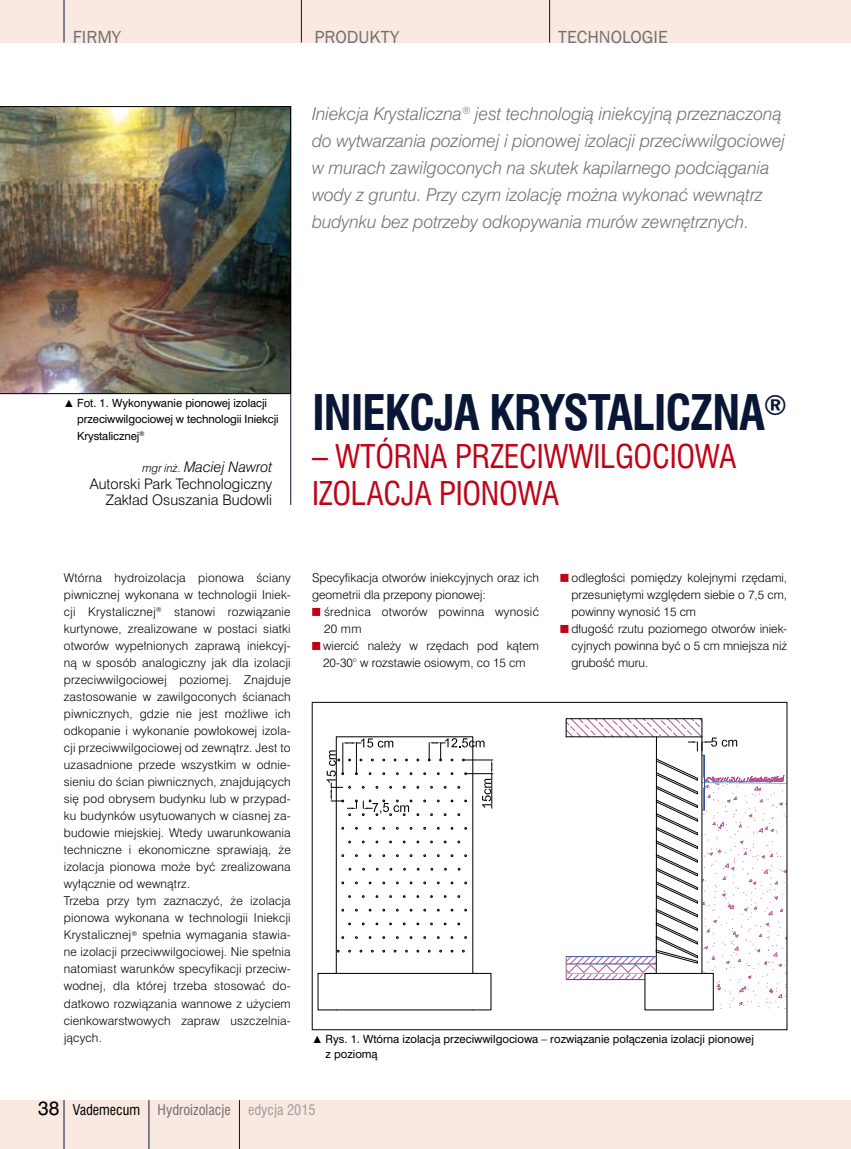
<style>
.page{position:relative;width:851px;height:1149px;background:#fff}
.page>*{position:absolute;margin:0;border:0;box-sizing:border-box;transform-origin:0 0}
.t1{font:700 45px "Swis 721 Cn PL";color:#091635}
.t2{font:30px/37.5px "Swis 721 Cn PL";letter-spacing:-.01em;color:#c00418}
.t3{font:700 26.1px "Swis 721 Cn PL";color:#091635}
.t4{font:18px "Franklin Gothic";color:#707173}
.t5{font:italic 16.5px/27px "Swis 721 Lt PL";letter-spacing:-.005em;color:#707173}
.t6{font:13.5px/16.5px "Swis 721 Lt PL";color:#000;text-align:right}
.t7{font:13.5px "Swis 721 Cn PL";color:#707173}
.t8{font:13.5px "Swis 721 Cn PL";color:#000}
.t9{font:13.5px "Swis 721 Cn PL";color:#9c9d9f}
.t10{font:11.25px/17px "Swis 721 Lt PL";letter-spacing:.015em;color:#000}
.t11{font:10.5px/16.5px "Swis 721 PL";color:#000}
.s1{font-family:"Arial"}
.s2{font-style:italic;font-size:10.5px}
.s3{font-style:italic}
.s4{color:#c00418}
.s5{font-family:"Swis 721 PL";font-size:18px}
</style>
<div class="page">
<div style="left:0;top:0;width:850px;height:43px;background:#fae9e0"></div>
<hr style="left:301px;top:0;width:1px;height:43px;background:#091635">
<hr style="left:549px;top:0;width:1px;height:43px;background:#091635">
<hr style="left:64px;top:0;width:1px;height:43px;background:#091635">
<div style="left:0;top:1099px;width:850px;height:49px;background:#fae9e0"></div>
<hr style="left:64px;top:1099px;width:1px;height:49px;background:#091635">
<hr style="left:149px;top:1099px;width:1px;height:49px;background:#091635">
<hr style="left:239px;top:1099px;width:1px;height:49px;background:#091635">
<hr style="left:290px;top:106px;width:1px;height:399px;background:#091635">
<img style="left:0;top:106px;width:291px;height:287px">
<div style="left:312px;top:607px;width:8px;height:8px;border:2px solid #c00418"></div>
<div style="left:312px;top:641px;width:8px;height:8px;border:2px solid #c00418"></div>
<div style="left:560px;top:573px;width:8px;height:8px;border:2px solid #c00418"></div>
<div style="left:560px;top:624px;width:8px;height:8px;border:2px solid #c00418"></div>
<hr style="left:336px;top:1009px;width:136px;height:1px;background:#000">
<div style="left:336px;top:736px;width:137px;height:237px;border:1px solid #000"></div>
<svg style="left:471px;top:973px;width:21px;height:37px"></svg>
<svg style="left:317px;top:973px;width:20px;height:37px"></svg>
<hr style="left:318px;top:972px;width:173px;height:1px;background:#000">
<svg style="left:368px;top:936px;width:4px;height:3px"></svg>
<svg style="left:368px;top:908px;width:4px;height:4px"></svg>
<svg style="left:326px;top:738px;width:93px;height:78px"></svg>
<svg style="left:423px;top:738px;width:70px;height:78px"></svg>
<svg style="left:565px;top:718px;width:220px;height:292px"></svg>
<h3 class="t4" style="left:73px;top:25px;width:50px">FIRMY</h3>
<h3 class="t4" style="left:314px;top:25px;width:86px">PRODUKTY</h3>
<h3 class="t4" style="left:558px;top:25px;width:111px">TECHNOLOGIE</h3>
<p class="t5" style="left:312px;top:100px;width:474px">Iniekcja Krystaliczna<sup>®</sup> jest technologią iniekcyjną przeznaczoną do wytwarzania poziomej i pionowej izolacji przeciwwilgociowej w murach zawilgoconych na skutek kapilarnego podciągania wody z gruntu. Przy czym izolację można wykonać wewnątrz budynku bez potrzeby odkopywania murów zewnętrznych.</p>
<p class="t11" style="left:77px;top:394px;width:203px;text-indent:-13px"><span class="s1">▲</span> Fot. 1. Wykonywanie pionowej izolacji przeciwwilgociowej w technologii Iniekcji<br>Krystalicznej<sup>®</sup></p>
<p class="t6" style="left:90px;top:458px;width:184px"><span class="s2">mgr inż.</span> <span class="s3">Maciej Nawrot<br></span>Autorski Park Technologiczny<br>Zakład Osuszania Budowli</p>
<h1 class="t1" style="left:312px;top:384px;width:121px">INIEKCJA</h1>
<h1 class="t1" style="left:489px;top:384px;width:122px">KRYSTALICZNA</h1>
<h3 class="t3" style="left:763px;top:388px;width:25px">®</h3>
<h2 class="t2" style="left:312px;top:437px;width:423px">– WTÓRNA PRZECIWWILGOCIOWA<br>IZOLACJA PI ONOWA</h2>
<p class="t10" style="left:64px;top:569px;width:228px">Wtórna hydroizolacja pionowa ściany piwnicznej wykonana w technologii Iniek&shy;cji Krystalicznej<sup>®</sup> stanowi rozwiązanie kurtynowe, zrealizowane w postaci siatki otworów wypełnionych zaprawą iniekcyj&shy;ną w sposób analogiczny jak dla izolacji przeciwwilgociowej poziomej. Znajduje zastosowanie w zawilgoconych ścianach piwnicznych, gdzie nie jest możliwe ich odkopanie i wykonanie powłokowej izola&shy;cji przeciwwilgociowej od zewnątrz. Jest to uzasadnione przede wszystkim w odnie&shy;sieniu do ścian piwnicznych, znajdujących się pod obrysem budynku lub w przypad&shy;ku budynków usytuowanych w ciasnej za&shy;budowie miejskiej. Wtedy uwarunkowania techniczne i ekonomiczne sprawiają, że izolacja pionowa może być zrealizowana wyłącznie od wewnątrz.<br>Trzeba przy tym zaznaczyć, że izolacja pionowa wykonana w technologii Iniekcji Krystalicznej<sup>®</sup> spełnia wymagania stawia&shy;ne izolacji przeciwwilgociowej. Nie spełnia natomiast warunków specyfikacji przeciw&shy;wodnej, dla której trzeba stosować do&shy;datkowo rozwiązania wannowe z użyciem cienkowarstwowych zapraw uszczelnia&shy;jących.</p>
<p class="t10" style="left:312px;top:569px;width:228px">Specyfikacja otworów iniekcyjnych oraz ich geometrii dla przepony pionowej:</p>
<p class="t10" style="left:324px;top:603px;width:216px;text-indent:-12px"><span class="s4">■</span> średnica otworów powinna wynosić<br>20 mm</p>
<p class="t10" style="left:312px;top:637px;width:228px;text-align:center"><span class="s4">■</span> wiercić należy w rzędach pod kątem<br>20-30° w rozstawie osiowym, co 15 cm</p>
<p class="t10" style="left:571px;top:569px;width:217px;text-align:justify;text-indent:-11px"><span class="s4">■</span> odległości pomiędzy kolejnymi rzędami, przesuniętymi względem siebie o 7,5 cm, powinny wynosić 15 cm</p>
<p class="t10" style="left:571px;top:620px;width:217px;text-align:justify;text-indent:-11px"><span class="s4">■</span> długość rzutu poziomego otworów iniek&shy;cyjnych powinna być o 5 cm mniejsza niż grubość muru.</p>
<p class="t11" style="left:325px;top:1030px;width:430px;line-height:15px;text-indent:-13px"><span class="s1">▲</span> Rys. 1. Wtórna izolacja przeciwwilgociowa – rozwiązanie połączenia izolacji pionowej z poziomą</p>
<p class="t8" style="left:38px;top:1100px;width:103px"><span class="s5">38</span> VADEMECUM</p>
<p class="t7" style="left:158px;top:1100px;width:75px">HYDROIZOLACJE</p>
<p class="t9" style="left:248px;top:1100px;width:69px">EDYCJA 2015</p>
</div>
